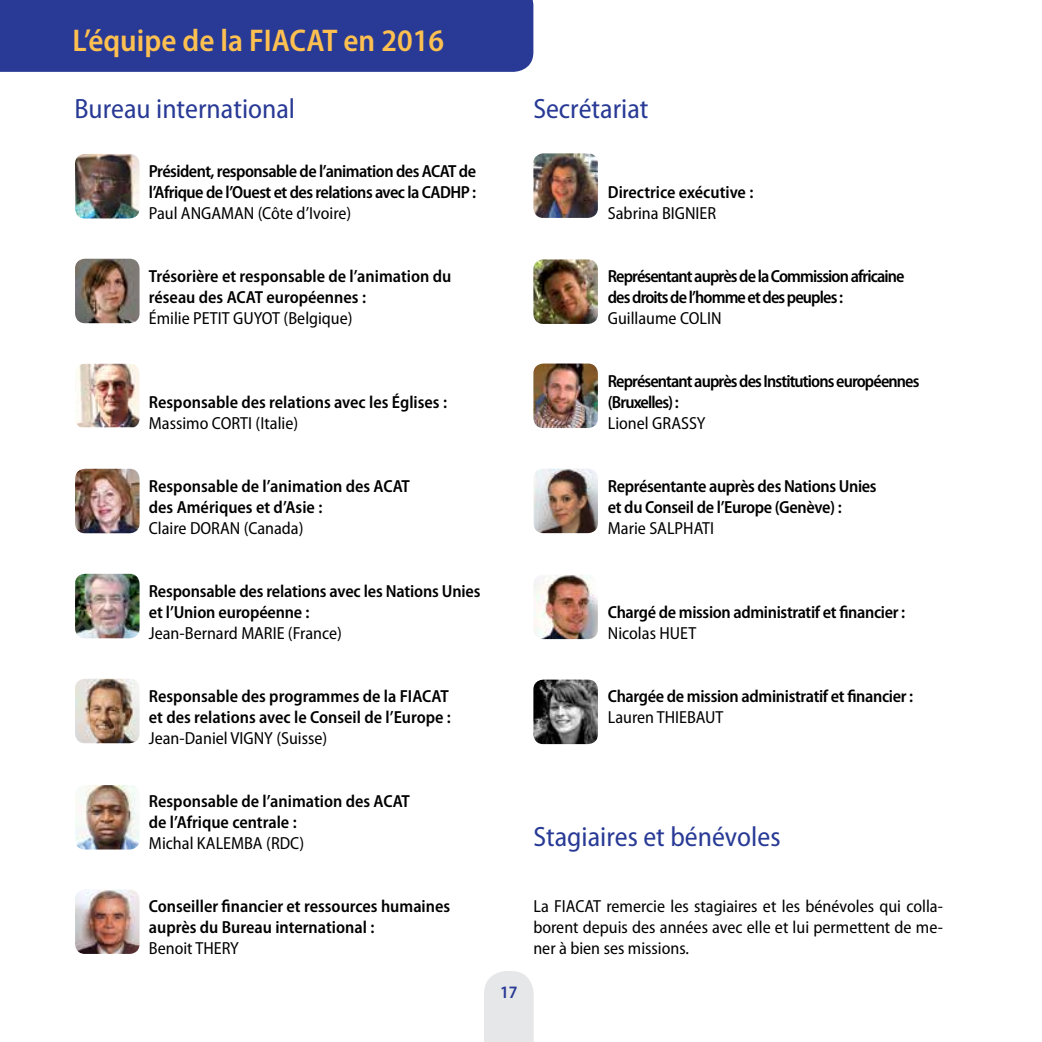
<style>
.page{position:relative;width:1042px;height:1042px;background:#fff}
.page>*{position:absolute;margin:0;border:0;box-sizing:border-box;transform-origin:0 0}
.t1{font:600 semi-condensed 31.5px "Myriad Pro";color:#fec050}
.t2{font:semi-condensed 28px "Myriad Pro";color:#283a95}
.t3{font:600 semi-condensed 17.5px/21px "Myriad Pro";letter-spacing:-.01em;color:#000}
.t4{font:semi-condensed 17.5px/21px "Myriad Pro";color:#000;text-align:justify}
.t5{font:600 semi-condensed 17.5px/21px "Myriad Pro";letter-spacing:-.05em;color:#000}
.t6{font:600 semi-condensed 17.5px/21px "Myriad Pro";letter-spacing:-.03em;color:#000}
.t7{font:600 semi-condensed 17.5px "Myriad Pro";color:#283a95}
</style>
<div class="page">
<div style="left:484px;top:971px;width:50px;height:71px;background:#e6e7e8"></div>
<div style="left:0;top:0;width:533px;height:72px;background:#283a95"></div>
<img style="left:75px;top:154px;width:65px;height:64px">
<img style="left:533px;top:153px;width:65px;height:65px">
<img style="left:75px;top:259px;width:65px;height:64px">
<img style="left:533px;top:259px;width:65px;height:65px">
<img style="left:75px;top:364px;width:65px;height:63px">
<img style="left:75px;top:469px;width:65px;height:64px">
<img style="left:533px;top:363px;width:65px;height:65px">
<img style="left:533px;top:469px;width:65px;height:64px">
<img style="left:534px;top:575px;width:64px;height:64px">
<img style="left:533px;top:679px;width:65px;height:65px">
<img style="left:75px;top:574px;width:65px;height:64px">
<img style="left:75px;top:679px;width:65px;height:64px">
<img style="left:75px;top:785px;width:65px;height:64px">
<img style="left:75px;top:889px;width:65px;height:65px">
<h1 class="t1" style="left:73px;top:23px;width:373px">L’équipe de la FIACAT en 2016</h1>
<h2 class="t2" style="left:74px;top:94px;width:222px">Bureau international</h2>
<p class="t6" style="left:149px;top:161px;width:329px">Président, responsable de l’animation des ACAT de l’Afrique de l’Ouest et des relations avec la CADHP :</p>
<p class="t4" style="left:149px;top:203px;width:204px">Paul ANGAMAN (Côte d’Ivoire)</p>
<p class="t3" style="left:149px;top:266px;width:304px">Trésorière et responsable de l’animation du réseau des ACAT européennes :</p>
<p class="t4" style="left:149px;top:308px;width:205px">Émilie PETIT GUYOT (Belgique)</p>
<p class="t3" style="left:149px;top:392px;width:300px">Responsable des relations avec les Églises :</p>
<p class="t4" style="left:149px;top:413px;width:151px">Massimo CORTI (Italie)</p>
<p class="t3" style="left:149px;top:476px;width:263px">Responsable de l’animation des ACAT des Amériques et d’Asie :</p>
<p class="t4" style="left:149px;top:518px;width:156px">Claire DORAN (Canada)</p>
<p class="t3" style="left:149px;top:581px;width:333px">Responsable des relations avec les Nations Unies et l’Union européenne :</p>
<p class="t4" style="left:149px;top:623px;width:195px">Jean-Bernard MARIE (France)</p>
<p class="t3" style="left:149px;top:686px;width:303px">Responsable des programmes de la FIACAT et des relations avec le Conseil de l’Europe :</p>
<p class="t4" style="left:149px;top:728px;width:180px">Jean-Daniel VIGNY (Suisse)</p>
<p class="t3" style="left:149px;top:791px;width:263px">Responsable de l’animation des ACAT de l’Afrique centrale :</p>
<p class="t4" style="left:149px;top:833px;width:157px">Michal KALEMBA (RDC)</p>
<p class="t3" style="left:149px;top:896px;width:303px">Conseiller financier et ressources humaines auprès du Bureau international :</p>
<p class="t4" style="left:149px;top:938px;width:92px">Benoit THERY</p>
<h2 class="t2" style="left:533px;top:93px;width:117px">Secrétariat</h2>
<p class="t3" style="left:608px;top:182px;width:147px">Directrice exécutive :</p>
<p class="t4" style="left:608px;top:203px;width:110px">Sabrina BIGNIER</p>
<p class="t5" style="left:608px;top:266px;width:298px">Représentant auprès de la Commission africaine des droits de l’homme et des peuples :</p>
<p class="t4" style="left:608px;top:308px;width:115px">Guillaume COLIN</p>
<p class="t5" style="left:608px;top:371px;width:313px">Représentant auprès des Institutions européennes (Bruxelles) :</p>
<p class="t4" style="left:608px;top:413px;width:99px">Lionel GRASSY</p>
<p class="t3" style="left:608px;top:476px;width:270px">Représentante auprès des Nations Unies et du Conseil de l’Europe (Genève) :</p>
<p class="t4" style="left:608px;top:518px;width:108px">Marie SALPHATI</p>
<p class="t3" style="left:608px;top:602px;width:299px">Chargé de mission administratif et financier :</p>
<p class="t4" style="left:608px;top:623px;width:90px">Nicolas HUET</p>
<p class="t3" style="left:608px;top:686px;width:307px">Chargée de mission administratif et financier :</p>
<p class="t4" style="left:608px;top:707px;width:117px">Lauren THIEBAUT</p>
<h2 class="t2" style="left:533px;top:821px;width:249px">Stagiaires et bénévoles</h2>
<p class="t7" style="left:500px;top:982px;width:19px">17</p>
<p class="t4" style="left:533px;top:896px;width:411px">La FIACAT remercie les stagiaires et les bénévoles qui colla&shy;borent depuis des années avec elle et lui permettent de me&shy;ner à bien ses missions.</p>
</div>
